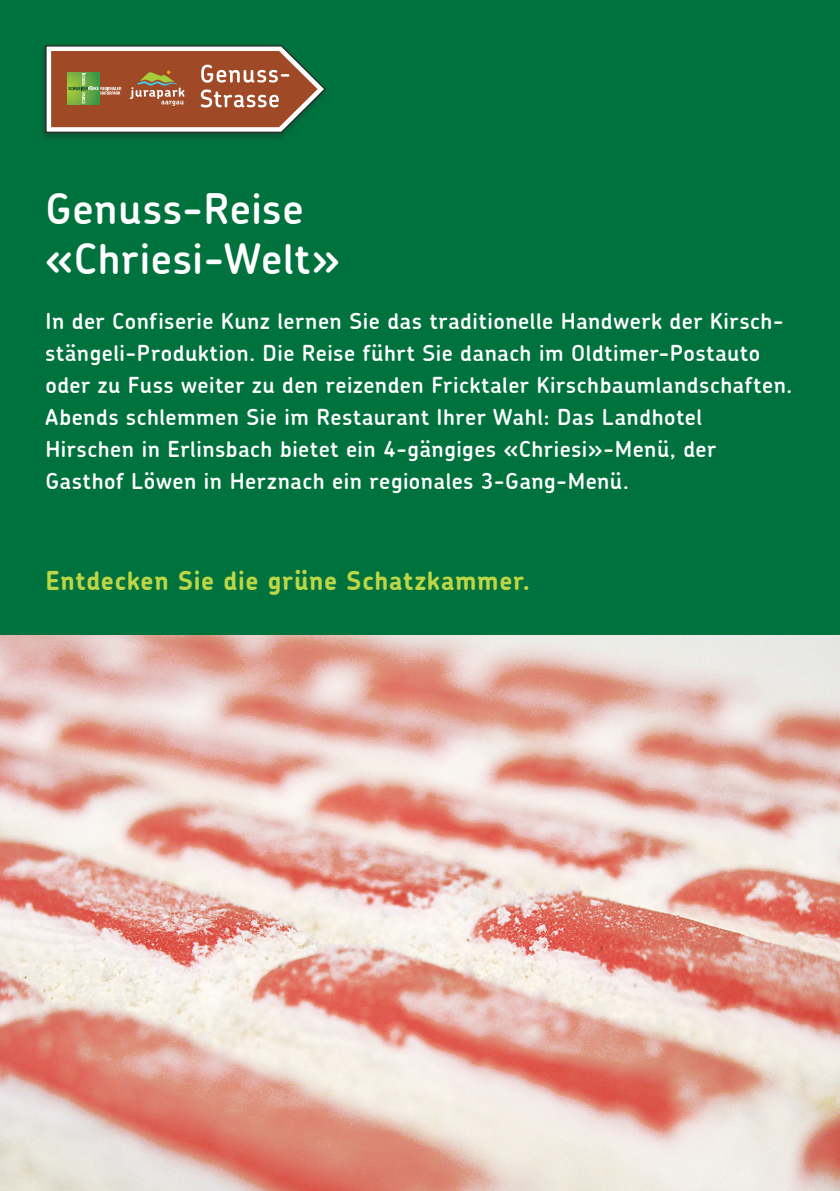
<style>
.page{position:relative;width:840px;height:1191px;background:#fff}
.page>*{position:absolute;margin:0;border:0;box-sizing:border-box;transform-origin:0 0}
._00_TITEL_Vorderseit{font:600 42px "Chevin";letter-spacing:.015em;color:#fff}
._02_CLAIM_Chevin{font:700 26px "Chevin";letter-spacing:.03em;color:#bcd646}
._01_TEXT_Vorderseite{font:600 22px/32px "Chevin";letter-spacing:.025em;color:#fff}
</style>
<div class="page">
<div style="left:0;top:0;width:839px;height:635px;background:#00723e"></div>
<div style="left:38px;top:43px;width:291px;height:99px;background:#231f20;opacity:.38"></div>
<svg style="left:45px;top:45px;width:280px;height:88px;background:#9c6f4f"></svg>
<img style="left:0;top:635px;width:839px;height:556px">
<p class="_00_TITEL_Vorderseit" style="left:45px;top:181px;width:259px">Genuss-Reise</p>
<p class="_00_TITEL_Vorderseit" style="left:45px;top:231px;width:295px">«Chriesi-Welt»</p>
<p class="_01_TEXT_Vorderseite" style="left:45px;top:304px;width:748px">In der Confiserie Kunz lernen Sie das traditionelle Handwerk der Kirsch&shy;stängeli-Produktion. Die Reise führt Sie danach im Oldtimer-Postauto oder zu Fuss weiter zu den reizenden Fricktaler Kirschbaumlandschaften.<br>Abends schlemmen Sie im Restaurant Ihrer Wahl: Das Landhotel Hirschen in Erlinsbach bietet ein 4-gängiges «Chriesi»-Menü, der Gasthof Löwen in Herznach ein regionales 3-Gang-Menü.</p>
<p class="_02_CLAIM_Chevin" style="left:45px;top:563px;width:486px">Entdecken Sie die grüne Schatzkammer.</p>
</div>
